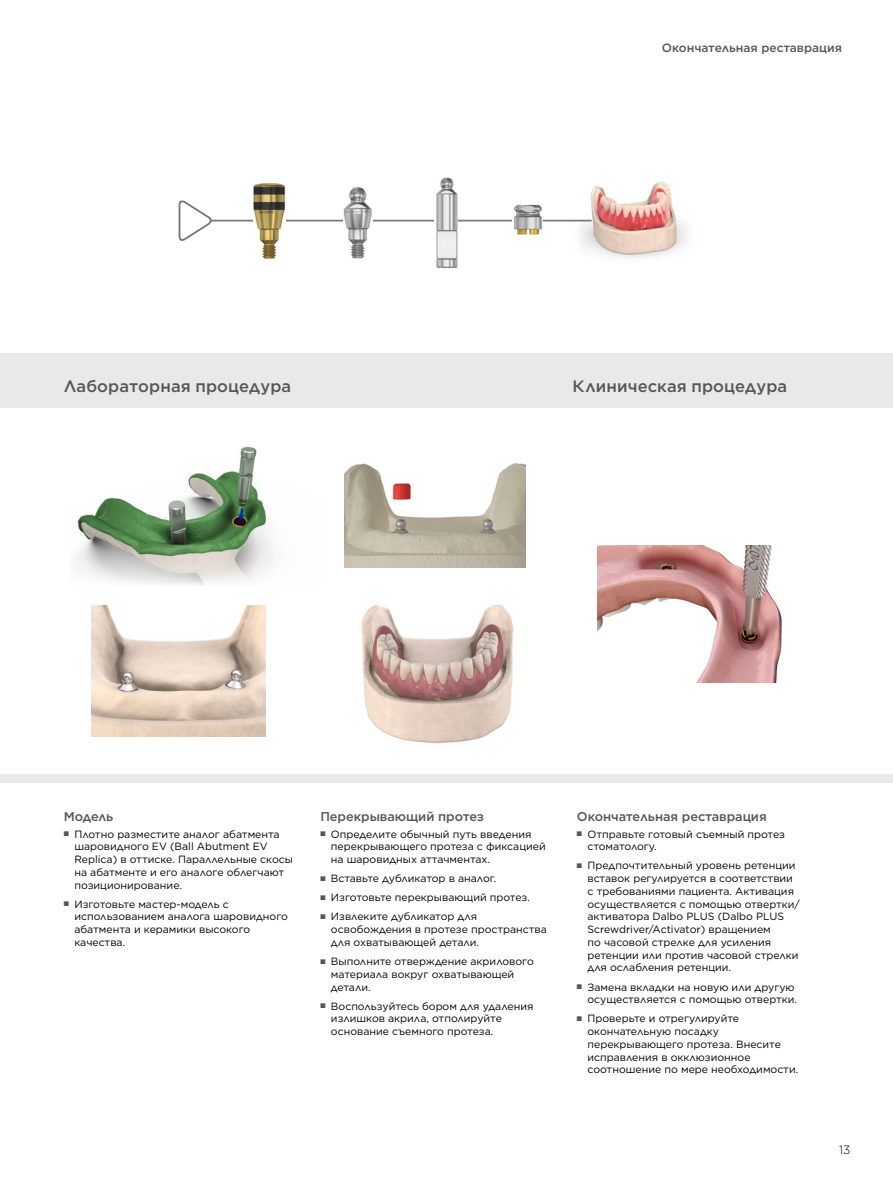
<style>
.page{position:relative;width:893px;height:1191px;background:#fff}
.page>*{position:absolute;margin:0;border:0;box-sizing:border-box;transform-origin:0 0}
.t1{font:500 16.5px "Gotham";letter-spacing:.005em;color:#565655}
.t2{font:500 12.75px "Gotham";letter-spacing:-.005em;color:#565655}
.t3{font:500 12px "Gotham";color:#565655}
.t4{font:300 12px "Gotham";color:#000}
.t5{font:10.5px/12.8px "Gotham";color:#000}
.s1{color:#565655}
</style>
<div class="page">
<div style="left:0;top:353px;width:893px;height:429px;background:#e9e9e9"></div>
<div style="left:0;top:408px;width:893px;height:366px;background:#fff"></div>
<img style="left:570px;top:181px;width:118px;height:77px">
<hr style="left:200px;top:220px;width:392px;height:1px;background:#7b7b7b">
<svg style="left:178px;top:200px;width:36px;height:41px"></svg>
<img style="left:254px;top:182px;width:31px;height:77px">
<img style="left:513px;top:204px;width:30px;height:31px">
<img style="left:343px;top:187px;width:29px;height:72px">
<img style="left:91px;top:605px;width:175px;height:131px">
<img style="left:344px;top:463px;width:181px;height:104px">
<img style="left:597px;top:545px;width:185px;height:137px">
<img style="left:435px;top:177px;width:23px;height:92px">
<img style="left:76px;top:446px;width:197px;height:139px">
<img style="left:361px;top:604px;width:153px;height:140px">
<p class="t3" style="left:662px;top:40px;width:182px">Окончательная реставрация</p>
<h1 class="t1" style="left:64px;top:375px;width:229px">Лабораторная процедура</h1>
<h1 class="t1" style="left:573px;top:375px;width:216px">Клиническая процедура</h1>
<p class="t2" style="left:64px;top:807px;width:51px">Модель</p>
<p class="t5" style="left:74px;top:827px;width:220px;text-indent:-11px"><span class="s1">■</span> Плотно разместите аналог абатмента шаровидного EV (Ball Abutment EV Replica) в оттиске. Параллельные скосы на абатменте и его аналоге облегчают позиционирование.</p>
<p class="t5" style="left:74px;top:897px;width:215px;text-indent:-11px"><span class="s1">■</span> Изготовьте мастер-модель с использованием аналога шаровидного абатмента и керамики высокого качества.</p>
<p class="t2" style="left:320px;top:807px;width:165px">Перекрывающий протез</p>
<p class="t5" style="left:331px;top:827px;width:216px;text-indent:-11px"><span class="s1">■</span> Определите обычный путь введения перекрывающего протеза с фиксацией на шаровидных аттачментах.</p>
<p class="t5" style="left:320px;top:872px;width:177px"><span class="s1">■</span> Вставьте дубликатор в аналог.</p>
<p class="t5" style="left:320px;top:891px;width:211px"><span class="s1">■</span> Изготовьте перекрывающий протез.</p>
<p class="t5" style="left:331px;top:910px;width:217px;text-indent:-11px"><span class="s1">■</span> Извлеките дубликатор для освобождения в протезе пространства для охватывающей детали.</p>
<p class="t5" style="left:331px;top:954px;width:204px;text-indent:-11px"><span class="s1">■</span> Выполните отверждение акрилового материала вокруг охватывающей детали.</p>
<p class="t5" style="left:331px;top:999px;width:204px;text-indent:-11px"><span class="s1">■</span> Воспользуйтесь бором для удаления излишков акрила, отполируйте основание съемного протеза.</p>
<p class="t2" style="left:577px;top:807px;width:191px">Окончательная реставрация</p>
<p class="t5" style="left:587px;top:827px;width:199px;text-indent:-11px"><span class="s1">■</span> Отправьте готовый съемный протез стоматологу.</p>
<p class="t5" style="left:587px;top:859px;width:214px;text-indent:-11px"><span class="s1">■</span> Предпочтительный уровень ретенции вставок регулируется в соответствии с требованиями пациента. Активация осуществляется с помощью отвертки/ активатора Dalbo PLUS (Dalbo PLUS Screwdriver/Activator) вращением<br>по часовой стрелке для усиления ретенции или против часовой стрелки для ослабления ретенции.</p>
<p class="t5" style="left:577px;top:980px;width:222px;text-align:right"><span class="s1">■</span> Замена вкладки на новую или другую осуществляется с помощью отвертки.</p>
<p class="t5" style="left:587px;top:1012px;width:212px;text-indent:-11px"><span class="s1">■</span> Проверьте и отрегулируйте окончательную посадку перекрывающего протеза. Внесите исправления в окклюзионное соотношение по мере необходимости.</p>
<p class="t4" style="left:839px;top:1142px;width:13px">13</p>
</div>
